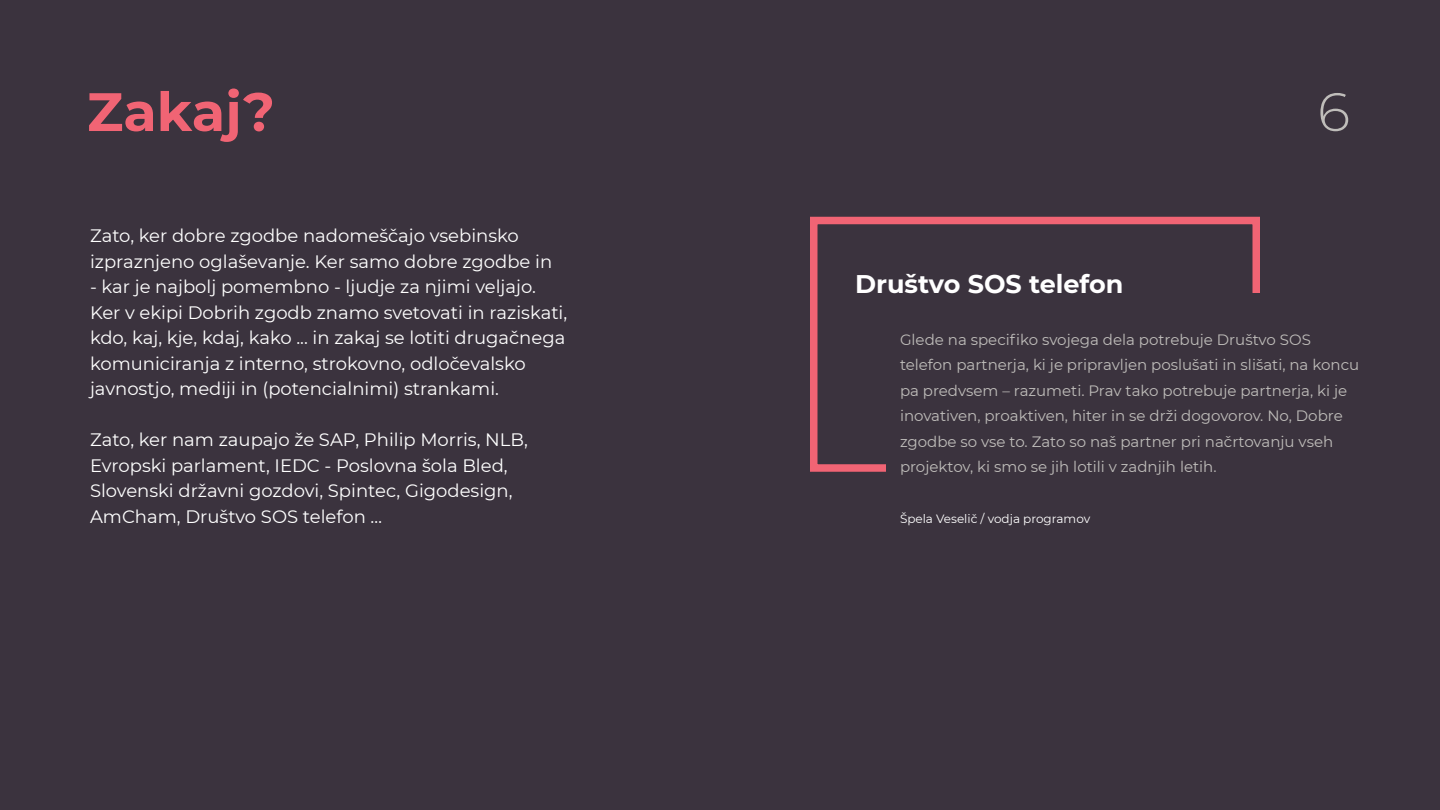
<style>
.page{position:relative;width:1440px;height:810px;background:#3b333e}
.page>*{position:absolute;margin:0;border:0;box-sizing:border-box;transform-origin:0 0}
.t1{font:700 54px "Montserrat";color:#f16474}
.t2{font:300 54px "Montserrat";color:#bfbdba}
.t3{font:700 25.5px "Montserrat";color:#fff}
.t4{font:18px/25.5px "Montserrat";color:#fff}
.t5{font:15px/25.5px "Montserrat";color:#bfbdba}
.t6{font:12px "Montserrat";color:#fff}
</style>
<div class="page">
<div style="left:810px;top:217px;width:450px;height:255px;border:8px solid #f16474"></div>
<div style="left:886px;top:293px;width:464px;height:256px;background:#3b333e"></div>
<h1 class="t1" style="left:87px;top:73px;width:189px">Zakaj?</h1>
<p class="t4" style="left:90px;top:223px;width:464px">Zato, ker dobre zgodbe nadomeščajo vsebinsko izpraznjeno oglaševanje. Ker samo dobre zgodbe in</p>
<p class="t4" style="left:90px;top:274px;width:479px">- kar je najbolj pomembno - ljudje za njimi veljajo.<br>Ker v ekipi Dobrih zgodb znamo svetovati in raziskati, kdo, kaj, kje, kdaj, kako ... in zakaj se lotiti drugačnega komuniciranja z interno, strokovno, odločevalsko javnostjo, mediji in (potencialnimi) strankami.</p>
<p class="t4" style="left:90px;top:427px;width:439px">Zato, ker nam zaupajo že SAP, Philip Morris, NLB, Evropski parlament, IEDC - Poslovna šola Bled, Slovenski državni gozdovi, Spintec, Gigodesign, AmCham, Društvo SOS telefon …</p>
<h1 class="t2" style="left:1317px;top:75px;width:34px">6</h1>
<h2 class="t3" style="left:855px;top:266px;width:270px">Društvo SOS telefon</h2>
<p class="t5" style="left:900px;top:326px;width:461px">Glede na specifiko svojega dela potrebuje Društvo SOS telefon partnerja, ki je pripravljen poslušati in slišati, na koncu pa predvsem – razumeti. Prav tako potrebuje partnerja, ki je inovativen, proaktiven, hiter in se drži dogovorov. No, Dobre zgodbe so vse to. Zato so naš partner pri načrtovanju vseh projektov, ki smo se jih lotili v zadnjih letih.</p>
<p class="t6" style="left:900px;top:511px;width:192px">Špela Veselič / vodja programov</p>
</div>
